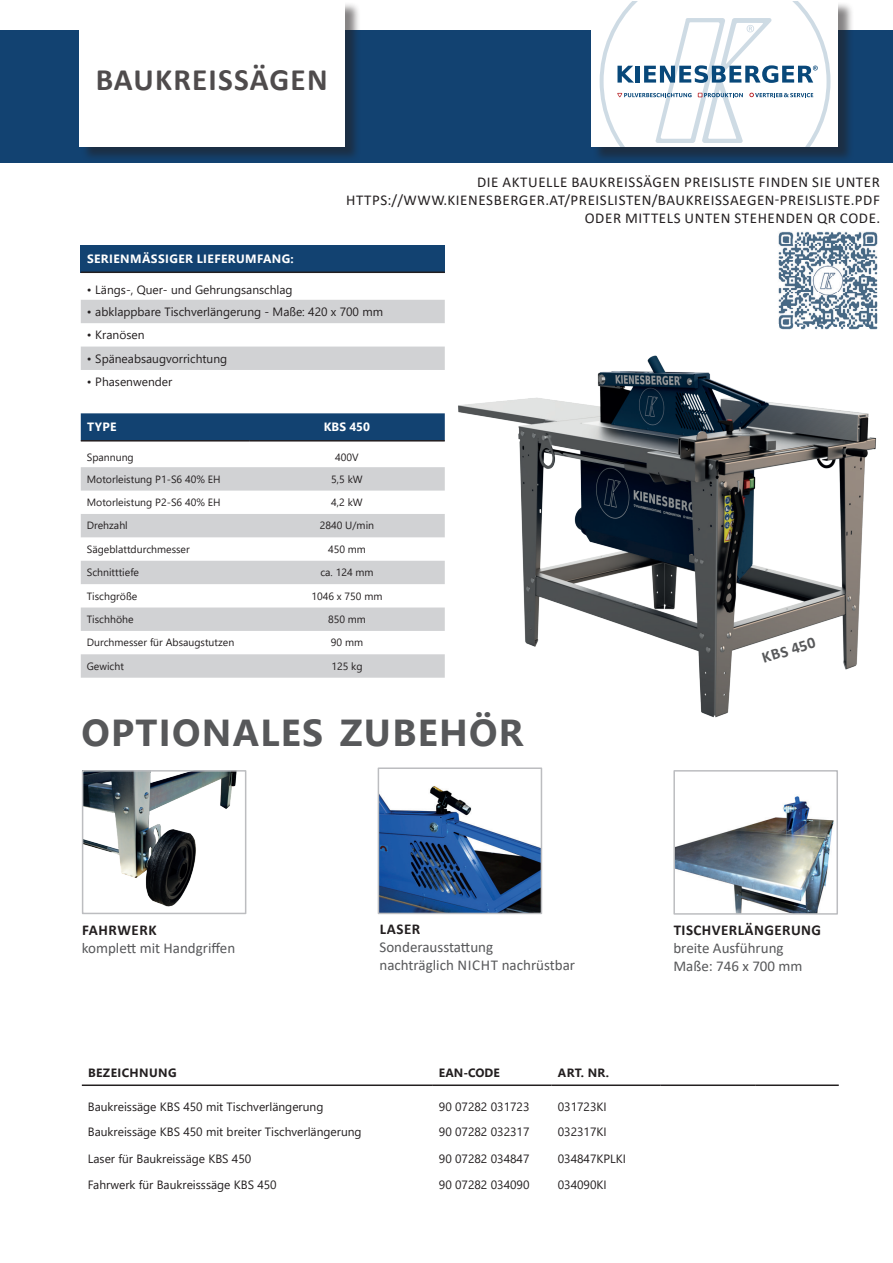
<style>
.page{position:relative;width:893px;height:1263px;background:#fff}
.page>*{position:absolute;margin:0;border:0;box-sizing:border-box;transform-origin:0 0}
.t1{font:700 37.5px "Segoe UI";letter-spacing:.035em;color:#57585a}
.t2{font:700 31.2px "Calibri";letter-spacing:.04em;color:#231f20}
.t3{font:700 16.05px "Calibri";color:#57585a}
.t4{font:15px/18px "Calibri";letter-spacing:.04em;color:#231f20;text-align:right}
.t5{font:15px/18px "Calibri";color:#57585a}
.t6{font:700 15px "Calibri";letter-spacing:.03em;color:#231f20}
.t7{font:12px "Segoe UI";color:#231f20}
.t8{font:700 12px "Segoe UI";letter-spacing:.035em;color:#fff}
.t9{font:700 12px "Segoe UI";letter-spacing:.035em;color:#231f20}
.t10{font:10.5px "Segoe UI";color:#231f20}
</style>
<div class="page">
<hr style="left:82px;top:1084px;width:351px;height:2px;background:#231f20">
<hr style="left:433px;top:1084px;width:119px;height:2px;background:#231f20">
<hr style="left:552px;top:1084px;width:108px;height:2px;background:#231f20">
<hr style="left:660px;top:1084px;width:95px;height:2px;background:#231f20">
<hr style="left:755px;top:1084px;width:84px;height:2px;background:#231f20">
<div style="left:81px;top:413px;width:277px;height:27px;background:#124271"></div>
<svg style="left:81px;top:467px;width:277px;height:211px;fill:#d1d2d4"></svg>
<hr style="left:81px;top:440px;width:168px;height:1px;background:#231f20">
<hr style="left:249px;top:440px;width:196px;height:1px;background:#231f20">
<img style="left:381px;top:788px;width:158px;height:123px">
<div style="left:378px;top:767px;width:164px;height:147px;border:2px solid #bcbdc0"></div>
<img style="left:85px;top:773px;width:152px;height:134px">
<div style="left:82px;top:770px;width:164px;height:144px;border:2px solid #bcbdc0"></div>
<div style="left:81px;top:245px;width:364px;height:27px;background:#124271"></div>
<svg style="left:81px;top:300px;width:277px;height:70px"></svg>
<hr style="left:81px;top:272px;width:364px;height:1px;background:#231f20">
<div style="left:0;top:30px;width:893px;height:133px;background:#124271"></div>
<div style="left:81px;top:2px;width:280px;height:160px;background:#231f20;opacity:.55"></div>
<div style="left:79px;top:0;width:266px;height:146px;background:#fff"></div>
<div style="left:593px;top:2px;width:261px;height:161px;background:#231f20;opacity:.55"></div>
<div style="left:591px;top:0;width:247px;height:147px;background:#fff"></div>
<svg style="left:600px;top:2px;width:230px;height:144px"></svg>
<img style="left:358px;top:300px;width:518px;height:488px">
<img style="left:676px;top:796px;width:158px;height:116px">
<div style="left:673px;top:770px;width:165px;height:145px;border:2px solid #bcbdc0"></div>
<img style="left:776px;top:231px;width:102px;height:102px">
<h2 class="t2" style="left:96px;top:58px;width:234px">BAUKREISSÄGEN</h2>
<p class="t4" style="left:346px;top:173px;width:535px">DIE AKTUELLE BAUKREISSÄGEN PREISLISTE FINDEN SIE UNTER<br>HTTPS://WWW.KIENESBERGER.AT/PREISLISTEN/BAUKREISSAEGEN-PREISLISTE.PDF<br>ODER MITTELS UNTEN STEHENDEN QR CODE.</p>
<p class="t8" style="left:87px;top:247px;width:208px">SERIENMÄSSIGER LIEFERUMFANG:</p>
<p class="t7" style="left:87px;top:278px;width:207px">• Längs-, Quer- und Gehrungsanschlag</p>
<p class="t7" style="left:87px;top:300px;width:298px">• abklappbare Tischverlängerung - Maße: 420 x 700 mm</p>
<p class="t7" style="left:87px;top:324px;width:59px">• Kranösen</p>
<p class="t7" style="left:87px;top:347px;width:142px">• Späneabsaugvorrichtung</p>
<p class="t7" style="left:87px;top:370px;width:87px">• Phasenwender</p>
<p class="t8" style="left:87px;top:415px;width:31px">TYPE</p>
<p class="t8" style="left:324px;top:415px;width:48px">KBS 450</p>
<p class="t10" style="left:87px;top:448px;width:49px">Spannung</p>
<p class="t10" style="left:335px;top:448px;width:25px">400V</p>
<p class="t10" style="left:87px;top:469px;width:135px">Motorleistung P1-S6 40% EH</p>
<p class="t10" style="left:331px;top:469px;width:33px">5,5 kW</p>
<p class="t10" style="left:87px;top:492px;width:135px">Motorleistung P2-S6 40% EH</p>
<p class="t10" style="left:331px;top:492px;width:33px">4,2 kW</p>
<p class="t10" style="left:87px;top:516px;width:43px">Drehzahl</p>
<p class="t10" style="left:320px;top:516px;width:56px">2840 U/min</p>
<p class="t10" style="left:87px;top:539px;width:104px">Sägeblattdurchmesser</p>
<p class="t10" style="left:328px;top:539px;width:39px">450 mm</p>
<p class="t10" style="left:87px;top:563px;width:54px">Schnitttiefe</p>
<p class="t10" style="left:320px;top:563px;width:55px">ca. 124 mm</p>
<p class="t10" style="left:87px;top:586px;width:52px">Tischgröße</p>
<p class="t10" style="left:311px;top:586px;width:73px">1046 x 750 mm</p>
<p class="t10" style="left:87px;top:609px;width:48px">Tischhöhe</p>
<p class="t10" style="left:328px;top:609px;width:39px">850 mm</p>
<p class="t10" style="left:87px;top:633px;width:149px">Durchmesser für Absaugstutzen</p>
<p class="t10" style="left:331px;top:633px;width:34px">90 mm</p>
<p class="t10" style="left:87px;top:656px;width:39px">Gewicht</p>
<p class="t10" style="left:331px;top:656px;width:33px">125 kg</p>
<h1 class="t1" style="left:81px;top:697px;width:443px">OPTIONALES ZUBEHÖR</h1>
<h3 class="t3" style="left:759px;top:647px;width:57px;rotate:-17deg">KBS 450</h3>
<p class="t6" style="left:82px;top:919px;width:76px">FAHRWERK</p>
<p class="t5" style="left:82px;top:939px;width:155px">komplett mit Handgriffen</p>
<p class="t6" style="left:380px;top:919px;width:42px">LASER</p>
<p class="t5" style="left:379px;top:938px;width:197px">Sonderausstattung<br>nachträglich NICHT nachrüstbar</p>
<p class="t9" style="left:88px;top:1061px;width:90px">BEZEICHNUNG</p>
<p class="t9" style="left:439px;top:1061px;width:62px">EAN-CODE</p>
<p class="t9" style="left:558px;top:1061px;width:52px">ART. NR.</p>
<p class="t7" style="left:88px;top:1095px;width:237px">Baukreissäge KBS 450 mit Tischverlängerung</p>
<p class="t7" style="left:439px;top:1095px;width:92px">90 07282 031723</p>
<p class="t7" style="left:558px;top:1095px;width:50px">031723KI</p>
<p class="t7" style="left:88px;top:1121px;width:275px">Baukreissäge KBS 450 mit breiter Tischverlängerung</p>
<p class="t7" style="left:439px;top:1121px;width:92px">90 07282 032317</p>
<p class="t7" style="left:558px;top:1121px;width:50px">032317KI</p>
<p class="t7" style="left:88px;top:1147px;width:165px">Laser für Baukreissäge KBS 450</p>
<p class="t7" style="left:439px;top:1147px;width:92px">90 07282 034847</p>
<p class="t7" style="left:558px;top:1147px;width:70px">034847KPLKI</p>
<p class="t7" style="left:88px;top:1173px;width:190px">Fahrwerk für Baukreisssäge KBS 450</p>
<p class="t7" style="left:439px;top:1173px;width:92px">90 07282 034090</p>
<p class="t7" style="left:558px;top:1173px;width:50px">034090KI</p>
<p class="t6" style="left:674px;top:919px;width:149px">TISCHVERLÄNGERUNG</p>
<p class="t5" style="left:673px;top:938px;width:131px">breite Ausführung<br>Maße: 746 x 700 mm</p>
</div>
